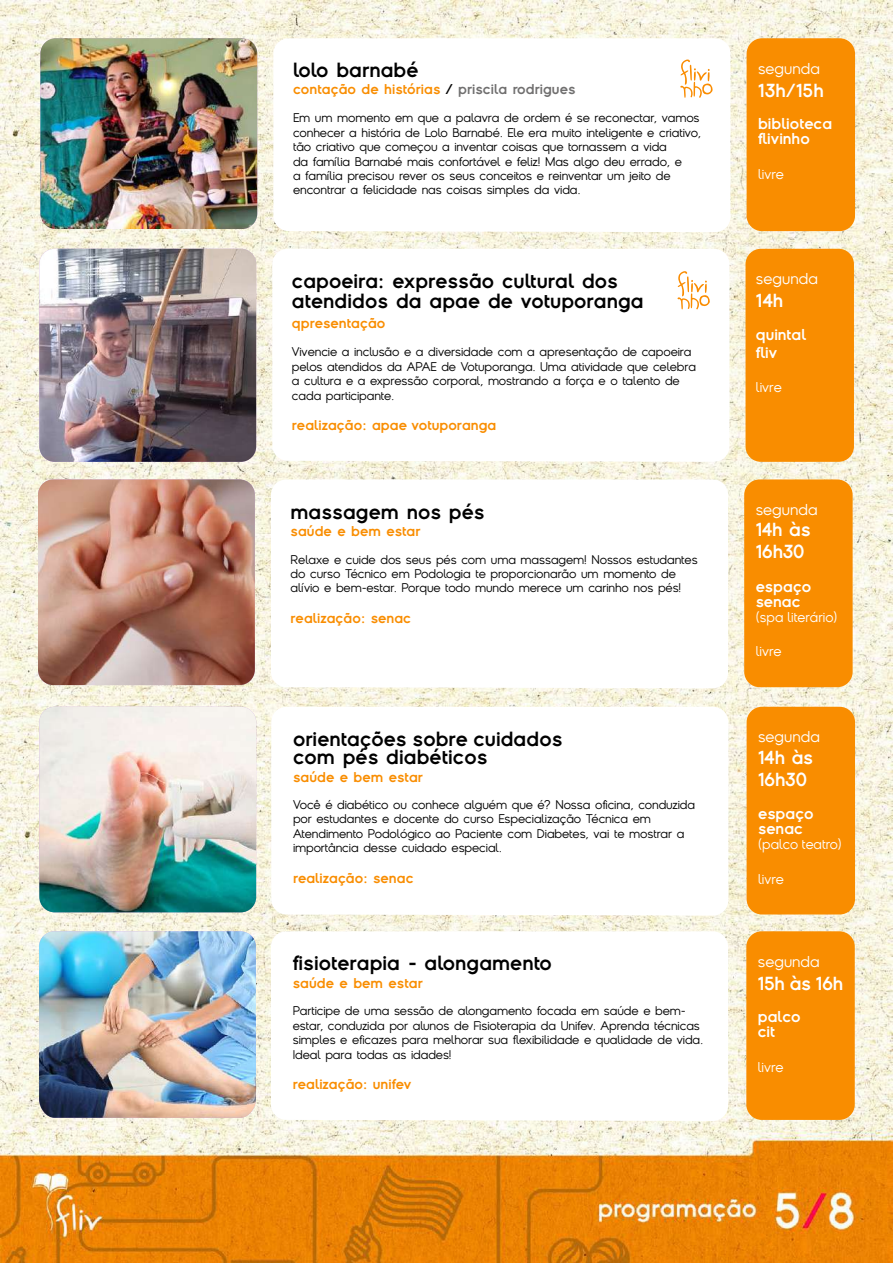
<style>
.page{position:relative;width:893px;height:1263px;background:#fff}
.page>*{position:absolute;margin:0;border:0;box-sizing:border-box;transform-origin:0 0}
.t1{font:700 19.5px/20.4px "Sklow";color:#000}
.t2{font:700 18px/21.9px "Sklow";letter-spacing:-.02em;color:#fff}
.t3{font:700 15px/15px "Sklow";color:#fff}
.t4{font:15px "Sklow";color:#fff}
.t5{font:700 13.5px "Sklow";color:#f98d00}
.t6{font:13.5px "Sklow";color:#fff}
.t7{font:12px/14.4px "Sklow";letter-spacing:-.01em;color:#000}
.s1{color:#000}
.s2{color:#706f6f}
</style>
<div class="page">
<img style="left:0;top:1px;width:893px;height:1262px">
<img style="left:39px;top:249px;width:217px;height:213px">
<div style="left:745px;top:249px;width:109px;height:213px;background:#f98d00;border-radius:15px"></div>
<svg style="left:272px;top:249px;width:457px;height:213px"></svg>
<svg style="left:677px;top:271px;width:33px;height:39px"></svg>
<img style="left:38px;top:479px;width:217px;height:206px">
<div style="left:744px;top:479px;width:109px;height:208px;background:#f98d00;border-radius:15px"></div>
<svg style="left:271px;top:479px;width:457px;height:209px"></svg>
<img style="left:39px;top:707px;width:217px;height:205px">
<div style="left:747px;top:707px;width:108px;height:207px;background:#f98d00;border-radius:15px"></div>
<svg style="left:271px;top:707px;width:457px;height:208px"></svg>
<img style="left:39px;top:931px;width:217px;height:187px">
<div style="left:746px;top:931px;width:109px;height:189px;background:#f98d00;border-radius:15px"></div>
<svg style="left:271px;top:931px;width:457px;height:190px"></svg>
<img style="left:40px;top:38px;width:217px;height:191px">
<div style="left:747px;top:38px;width:108px;height:193px;background:#f98d00;border-radius:15px"></div>
<svg style="left:273px;top:38px;width:457px;height:194px"></svg>
<svg style="left:680px;top:60px;width:33px;height:38px"></svg>
<h1 class="t1" style="left:293px;top:60px;width:127px">lolo barnabé</h1>
<p class="t5" style="left:293px;top:80px;width:284px">contação de histórias <span class="s1">/</span> <span class="s2">priscila rodrigues</span></p>
<p class="t7" style="left:293px;top:110px;width:410px">Em um momento em que a palavra de ordem é se reconectar, vamos conhecer a história de Lolo Barnabé. Ele era muito inteligente e criativo, tão criativo que começou a inventar coisas que tornassem a vida<br>da família Barnabé mais confortável e feliz! Mas algo deu errado, e<br>a família precisou rever os seus conceitos e reinventar um jeito de encontrar a felicidade nas coisas simples da vida.</p>
<h1 class="t1" style="left:292px;top:270px;width:353px">capoeira: expressão cultural dos atendidos da apae de votuporanga</h1>
<p class="t5" style="left:292px;top:314px;width:95px">qpresentação</p>
<p class="t7" style="left:292px;top:344px;width:406px">Vivencie a inclusão e a diversidade com a apresentação de capoeira pelos atendidos da APAE de Votuporanga. Uma atividade que celebra a cultura e a expressão corporal, mostrando a força e o talento de cada participante.</p>
<p class="t5" style="left:292px;top:416px;width:206px">realização: apae votuporanga</p>
<h1 class="t1" style="left:291px;top:501px;width:196px">massagem nos pés</h1>
<p class="t5" style="left:291px;top:522px;width:131px">saúde e bem estar</p>
<p class="t7" style="left:291px;top:552px;width:409px">Relaxe e cuide dos seus pés com uma massagem! Nossos estudantes do curso Técnico em Podologia te proporcionarão um momento de alívio e bem-estar. Porque todo mundo merece um carinho nos pés!</p>
<p class="t5" style="left:291px;top:609px;width:122px">realização: senac</p>
<h1 class="t1" style="left:293px;top:729px;width:271px;line-height:18px">orientações sobre cuidados com pés diabéticos</h1>
<p class="t5" style="left:293px;top:768px;width:131px">saúde e bem estar</p>
<p class="t7" style="left:293px;top:797px;width:404px">Você é diabético ou conhece alguém que é? Nossa oficina, conduzida por estudantes e docente do curso Especialização Técnica em Atendimento Podológico ao Paciente com Diabetes, vai te mostrar a importância desse cuidado especial.</p>
<p class="t5" style="left:293px;top:869px;width:122px">realização: senac</p>
<h1 class="t1" style="left:293px;top:952px;width:261px">fisioterapia - alongamento</h1>
<p class="t5" style="left:293px;top:974px;width:131px">saúde e bem estar</p>
<p class="t7" style="left:293px;top:1003px;width:412px">Participe de uma sessão de alongamento focada em saúde e bem&shy;estar, conduzida por alunos de Fisioterapia da Unifev. Aprenda técnicas simples e eficazes para melhorar sua flexibilidade e qualidade de vida.<br>Ideal para todas as idades!</p>
<p class="t5" style="left:293px;top:1075px;width:120px">realização: unifev</p>
<p class="t4" style="left:758px;top:58px;width:63px">segunda</p>
<h2 class="t2" style="left:758px;top:79px;width:67px">13h/15h</h2>
<p class="t3" style="left:758px;top:116px;width:76px">biblioteca flivinho</p>
<p class="t6" style="left:758px;top:164px;width:27px">livre</p>
<p class="t4" style="left:756px;top:268px;width:63px">segunda</p>
<h2 class="t2" style="left:756px;top:289px;width:29px">14h</h2>
<p class="t3" style="left:756px;top:325px;width:52px;line-height:18px">quintal fliv</p>
<p class="t6" style="left:756px;top:378px;width:27px">livre</p>
<p class="t4" style="left:756px;top:499px;width:63px">segunda</p>
<h2 class="t2" style="left:756px;top:518px;width:57px">14h às<br>16h30</h2>
<p class="t3" style="left:756px;top:579px;width:57px">espaço senac</p>
<p class="t6" style="left:756px;top:608px;width:83px">(spa literário)</p>
<p class="t6" style="left:756px;top:642px;width:27px">livre</p>
<p class="t4" style="left:758px;top:726px;width:63px">segunda</p>
<h2 class="t2" style="left:758px;top:746px;width:57px">14h às<br>16h30</h2>
<p class="t3" style="left:758px;top:806px;width:57px">espaço senac</p>
<p class="t6" style="left:758px;top:835px;width:85px">(palco teatro)</p>
<p class="t6" style="left:758px;top:869px;width:27px">livre</p>
<p class="t4" style="left:758px;top:951px;width:63px">segunda</p>
<h2 class="t2" style="left:758px;top:972px;width:87px">15h às 16h</h2>
<p class="t3" style="left:758px;top:1009px;width:44px">palco cit</p>
<p class="t6" style="left:758px;top:1057px;width:27px">livre</p>
</div>
